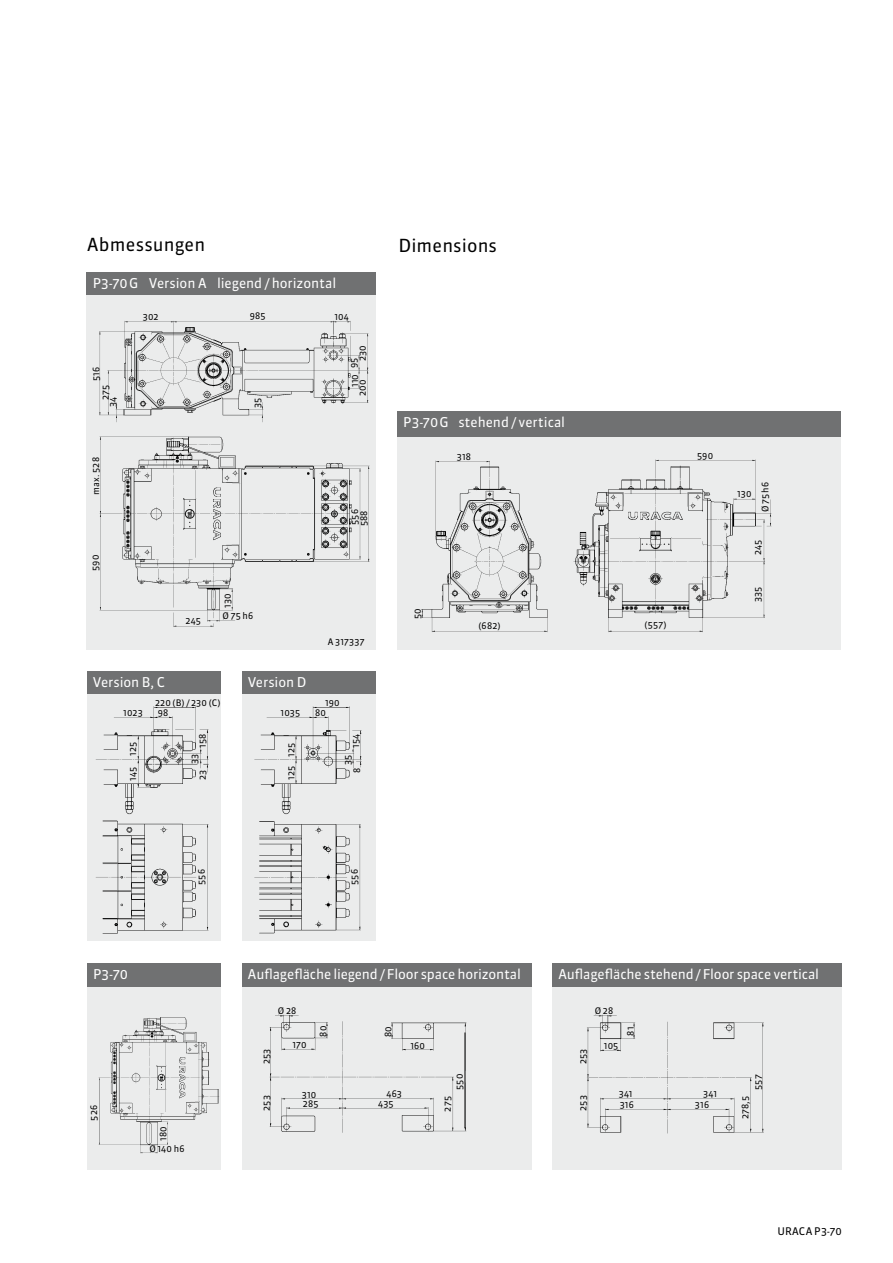
<style>
.page{position:relative;width:893px;height:1263px;background:#fff}
.page>*{position:absolute;margin:0;border:0;box-sizing:border-box;transform-origin:0 0}
.t1{font:18px "Sanuk OT";letter-spacing:.01em;color:#000}
.t2{font:13.5px "Sanuk OT";letter-spacing:-.01em;color:#fff}
.t3{font:10.5px "Sanuk OT";letter-spacing:.01em;color:#000}
.t4{font:9px/8.9px "Sanuk OT";letter-spacing:.015em;color:#000}
</style>
<div class="page">
<div style="left:87px;top:272px;width:289px;height:24px;background:#707172"></div>
<div style="left:87px;top:296px;width:289px;height:354px;background:#ebecec"></div>
<div style="left:242px;top:671px;width:134px;height:24px;background:#707172"></div>
<div style="left:242px;top:695px;width:134px;height:246px;background:#ebecec"></div>
<div style="left:87px;top:671px;width:134px;height:24px;background:#707172"></div>
<div style="left:87px;top:695px;width:134px;height:246px;background:#ebecec"></div>
<div style="left:87px;top:963px;width:134px;height:23px;background:#707172"></div>
<div style="left:87px;top:986px;width:134px;height:183px;background:#ebecec"></div>
<div style="left:552px;top:963px;width:290px;height:23px;background:#707172"></div>
<div style="left:552px;top:986px;width:290px;height:183px;background:#ebecec"></div>
<div style="left:242px;top:963px;width:289px;height:23px;background:#707172"></div>
<div style="left:242px;top:986px;width:289px;height:183px;background:#ebecec"></div>
<div style="left:397px;top:411px;width:444px;height:26px;background:#707172"></div>
<div style="left:397px;top:437px;width:444px;height:212px;background:#ebecec"></div>
<img style="left:86px;top:303px;width:283px;height:124px">
<img style="left:86px;top:431px;width:284px;height:204px">
<img style="left:95px;top:706px;width:114px;height:108px">
<img style="left:254px;top:706px;width:108px;height:109px">
<img style="left:98px;top:1017px;width:121px;height:137px">
<img style="left:269px;top:1014px;width:198px;height:119px">
<img style="left:587px;top:1014px;width:177px;height:120px">
<img style="left:95px;top:814px;width:114px;height:120px">
<img style="left:254px;top:821px;width:107px;height:113px">
<img style="left:421px;top:460px;width:127px;height:172px">
<img style="left:573px;top:459px;width:199px;height:173px">
<h1 class="t1" style="left:87px;top:233px;width:120px">Abmessungen</h1>
<h1 class="t1" style="left:398px;top:234px;width:100px">Dimensions</h1>
<h2 class="t2" style="left:93px;top:275px;width:245px">P3-70G Version A liegend / horizontal</h2>
<p class="t4" style="left:92px;top:381px;width:16px;rotate:-90deg">516</p>
<p class="t4" style="left:102px;top:407px;width:24px;line-height:7.5px;text-indent:7px;rotate:-90deg">275<br>34</p>
<p class="t4" style="left:91px;top:495px;width:39px;rotate:-90deg">max. 528</p>
<p class="t4" style="left:91px;top:571px;width:18px;rotate:-90deg">590</p>
<p class="t4" style="left:143px;top:312px;width:17px">302</p>
<p class="t4" style="left:250px;top:312px;width:17px">985</p>
<p class="t4" style="left:334px;top:312px;width:16px">104</p>
<p class="t4" style="left:253px;top:408px;width:12px;rotate:-90deg">35</p>
<p class="t4" style="left:185px;top:616px;width:17px">245</p>
<p class="t4" style="left:223px;top:608px;width:16px;rotate:-90deg">130</p>
<p class="t4" style="left:223px;top:611px;width:32px">Ø 75 h6</p>
<p class="t4" style="left:358px;top:361px;width:18px;rotate:-90deg">230</p>
<p class="t4" style="left:350px;top:368px;width:12px;rotate:-90deg">95</p>
<p class="t4" style="left:351px;top:396px;width:23px;line-height:7.8px;text-indent:9px;rotate:-90deg">110<br>200</p>
<p class="t4" style="left:351px;top:526px;width:19px;rotate:-90deg">556<br>588</p>
<p class="t4" style="left:328px;top:638px;width:38px">A 317337</p>
<h2 class="t2" style="left:93px;top:674px;width:73px">Version B, C</h2>
<h2 class="t2" style="left:248px;top:674px;width:60px">Version D</h2>
<p class="t4" style="left:123px;top:708px;width:21px">1023</p>
<p class="t4" style="left:128px;top:756px;width:15px;rotate:-90deg">125</p>
<p class="t4" style="left:155px;top:698px;width:67px">220 (B) / 230 (C)</p>
<p class="t4" style="left:198px;top:748px;width:16px;rotate:-90deg">158</p>
<p class="t4" style="left:158px;top:708px;width:12px">98</p>
<p class="t4" style="left:190px;top:764px;width:12px;rotate:-90deg">33</p>
<p class="t4" style="left:281px;top:708px;width:21px">1035</p>
<p class="t4" style="left:287px;top:757px;width:15px;rotate:-90deg">125</p>
<p class="t4" style="left:325px;top:698px;width:16px">190</p>
<p class="t4" style="left:315px;top:708px;width:12px">80</p>
<p class="t4" style="left:351px;top:748px;width:16px;rotate:-90deg">154</p>
<p class="t4" style="left:343px;top:765px;width:12px;rotate:-90deg">35</p>
<p class="t4" style="left:128px;top:781px;width:15px;rotate:-90deg">145</p>
<p class="t4" style="left:198px;top:780px;width:12px;rotate:-90deg">23</p>
<p class="t4" style="left:287px;top:780px;width:15px;rotate:-90deg">125</p>
<p class="t4" style="left:352px;top:773px;width:7px;rotate:-90deg">8</p>
<p class="t4" style="left:197px;top:885px;width:17px;rotate:-90deg">556</p>
<p class="t4" style="left:350px;top:885px;width:17px;rotate:-90deg">556</p>
<h2 class="t2" style="left:403px;top:414px;width:163px">P3-70G stehend / vertical</h2>
<p class="t4" style="left:457px;top:452px;width:16px">318</p>
<p class="t4" style="left:697px;top:451px;width:18px">590</p>
<p class="t4" style="left:413px;top:619px;width:12px;rotate:-90deg">50</p>
<p class="t4" style="left:479px;top:622px;width:23px">(682)</p>
<p class="t4" style="left:645px;top:620px;width:23px">(557)</p>
<p class="t4" style="left:737px;top:489px;width:16px">130</p>
<p class="t4" style="left:761px;top:512px;width:32px;rotate:-90deg">Ø 75 h6</p>
<p class="t4" style="left:753px;top:555px;width:17px;rotate:-90deg">245</p>
<p class="t4" style="left:753px;top:602px;width:17px;rotate:-90deg">335</p>
<h2 class="t2" style="left:93px;top:966px;width:37px">P3-70</h2>
<h2 class="t2" style="left:248px;top:966px;width:274px">Auflagefläche liegend / Floor space horizontal</h2>
<h2 class="t2" style="left:558px;top:966px;width:262px">Auflagefläche stehend / Floor space vertical</h2>
<p class="t4" style="left:90px;top:1121px;width:17px;rotate:-90deg">526</p>
<p class="t4" style="left:159px;top:1141px;width:16px;rotate:-90deg">180</p>
<p class="t4" style="left:149px;top:1144px;width:37px">Ø 140 h6</p>
<p class="t4" style="left:262px;top:1064px;width:17px;rotate:-90deg">253</p>
<p class="t4" style="left:278px;top:1006px;width:20px">Ø 28</p>
<p class="t4" style="left:292px;top:1040px;width:16px">170</p>
<p class="t4" style="left:319px;top:1037px;width:12px;rotate:-90deg">80</p>
<p class="t4" style="left:384px;top:1037px;width:12px;rotate:-90deg">80</p>
<p class="t4" style="left:410px;top:1041px;width:16px">160</p>
<p class="t4" style="left:262px;top:1111px;width:17px;rotate:-90deg">253</p>
<p class="t4" style="left:302px;top:1090px;width:16px">310</p>
<p class="t4" style="left:386px;top:1089px;width:17px">463</p>
<p class="t4" style="left:303px;top:1099px;width:17px">285</p>
<p class="t4" style="left:378px;top:1099px;width:17px">435</p>
<p class="t4" style="left:455px;top:1090px;width:17px;rotate:-90deg">550</p>
<p class="t4" style="left:443px;top:1111px;width:17px;rotate:-90deg">275</p>
<p class="t4" style="left:579px;top:1064px;width:17px;rotate:-90deg">253</p>
<p class="t4" style="left:595px;top:1006px;width:20px">Ø 28</p>
<p class="t4" style="left:604px;top:1041px;width:16px">105</p>
<p class="t4" style="left:626px;top:1036px;width:11px;rotate:-90deg">81</p>
<p class="t4" style="left:579px;top:1111px;width:17px;rotate:-90deg">253</p>
<p class="t4" style="left:619px;top:1089px;width:15px">341</p>
<p class="t4" style="left:703px;top:1089px;width:15px">341</p>
<p class="t4" style="left:620px;top:1100px;width:16px">316</p>
<p class="t4" style="left:695px;top:1100px;width:16px">316</p>
<p class="t4" style="left:754px;top:1090px;width:17px;rotate:-90deg">557</p>
<p class="t4" style="left:741px;top:1119px;width:25px;rotate:-90deg">278,5</p>
<p class="t3" style="left:777px;top:1224px;width:66px">URACA P3-70</p>
</div>
